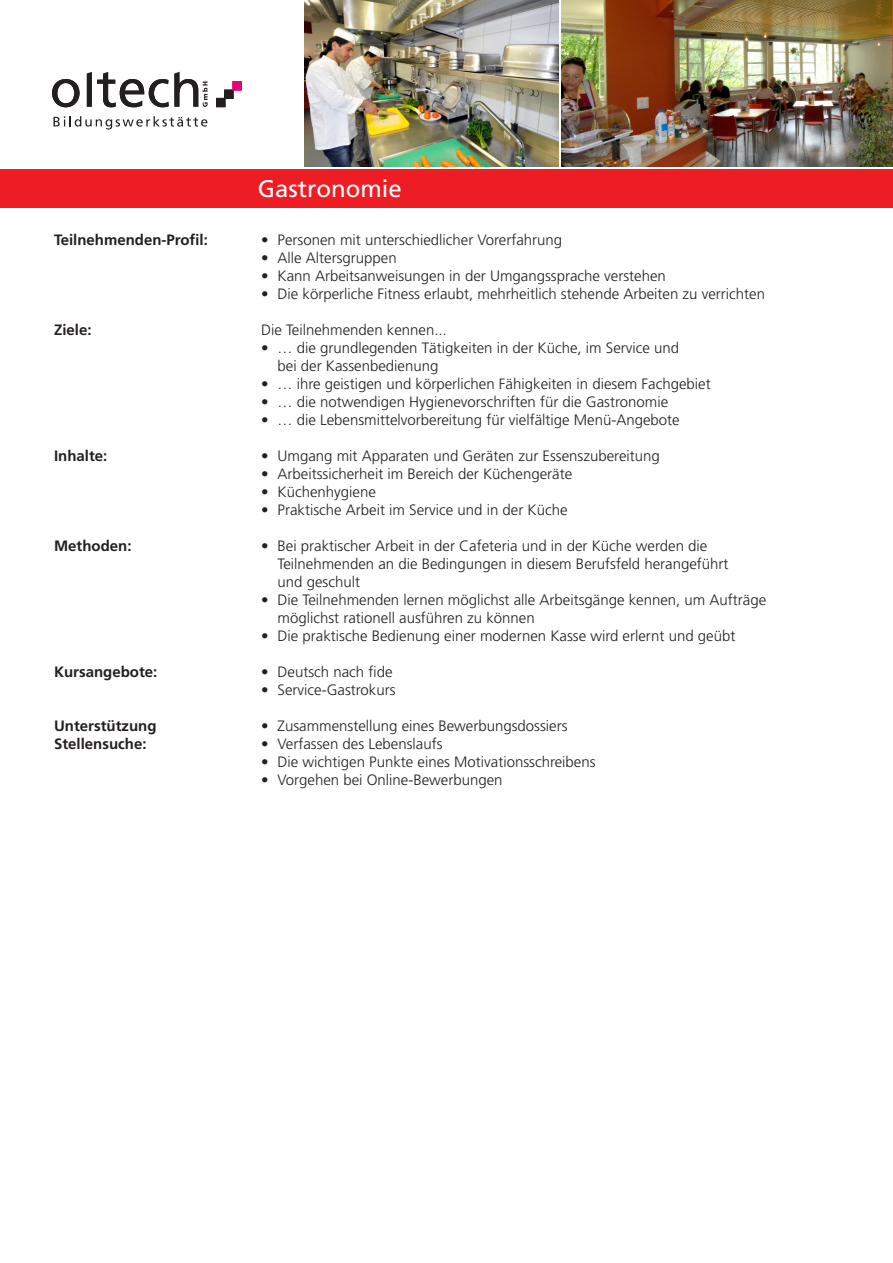
<style>
.page{position:relative;width:893px;height:1263px;background:#fff}
.page>*{position:absolute;margin:0;border:0;box-sizing:border-box;transform-origin:0 0}
.t1{font:24px "Frutiger";color:#fff}
.t2{font:300 15px/18px "Frutiger";color:#231f20}
.t3{font:700 15px "Frutiger";color:#231f20}
</style>
<div class="page">
<div style="left:0;top:169px;width:893px;height:38px;background:#ee1d23"></div>
<div style="left:217px;top:98px;width:8px;height:9px;background:#231f20"></div>
<div style="left:225px;top:90px;width:8px;height:8px;background:#231f20"></div>
<div style="left:233px;top:82px;width:8px;height:8px;background:#e40278"></div>
<svg style="left:54px;top:116px;width:153px;height:13px"></svg>
<svg style="left:52px;top:71px;width:156px;height:36px"></svg>
<img style="left:561px;top:0;width:332px;height:167px">
<img style="left:305px;top:0;width:254px;height:167px">
<h1 class="t1" style="left:258px;top:174px;width:146px">Gastronomie</h1>
<p class="t3" style="left:54px;top:231px;width:155px">Teilnehmenden-Profil:</p>
<p class="t2" style="left:261px;top:231px;width:303px">• Personen mit unterschiedlicher Vorerfahrung</p>
<p class="t2" style="left:261px;top:249px;width:137px">• Alle Altersgruppen</p>
<p class="t2" style="left:261px;top:267px;width:406px">• Kann Arbeitsanweisungen in der Umgangssprache verstehen</p>
<p class="t2" style="left:261px;top:285px;width:506px">• Die körperliche Fitness erlaubt, mehrheitlich stehende Arbeiten zu verrichten</p>
<p class="t3" style="left:54px;top:321px;width:39px">Ziele:</p>
<p class="t2" style="left:261px;top:321px;width:187px">Die Teilnehmenden kennen...</p>
<p class="t2" style="left:278px;top:339px;width:403px;text-indent:-17px">• … die grundlegenden Tätigkeiten in der Küche, im Service und bei der Kassenbedienung</p>
<p class="t2" style="left:261px;top:375px;width:451px">• … ihre geistigen und körperlichen Fähigkeiten in diesem Fachgebiet</p>
<p class="t2" style="left:261px;top:393px;width:409px">• … die notwendigen Hygienevorschriften für die Gastronomie</p>
<p class="t2" style="left:261px;top:411px;width:420px">• … die Lebensmittelvorbereitung für vielfältige Menü-Angebote</p>
<p class="t3" style="left:54px;top:447px;width:55px">Inhalte:</p>
<p class="t2" style="left:261px;top:447px;width:400px">• Umgang mit Apparaten und Geräten zur Essenszubereitung</p>
<p class="t2" style="left:261px;top:465px;width:313px">• Arbeitssicherheit im Bereich der Küchengeräte</p>
<p class="t2" style="left:261px;top:483px;width:116px">• Küchenhygiene</p>
<p class="t2" style="left:261px;top:501px;width:308px">• Praktische Arbeit im Service und in der Küche</p>
<p class="t3" style="left:54px;top:537px;width:79px">Methoden:</p>
<p class="t2" style="left:278px;top:537px;width:452px;text-indent:-17px">• Bei praktischer Arbeit in der Cafeteria und in der Küche werden die<br>Teilnehmenden an die Bedingungen in diesem Berufsfeld herangeführt und geschult</p>
<p class="t2" style="left:278px;top:591px;width:490px;text-indent:-17px">• Die Teilnehmenden lernen möglichst alle Arbeitsgänge kennen, um Aufträge möglichst rationell ausführen zu können</p>
<p class="t2" style="left:261px;top:627px;width:476px">• Die praktische Bedienung einer modernen Kasse wird erlernt und geübt</p>
<p class="t3" style="left:54px;top:663px;width:105px">Kursangebote:</p>
<p class="t2" style="left:261px;top:663px;width:133px">• Deutsch nach fide</p>
<p class="t2" style="left:261px;top:681px;width:136px">• Service-Gastrokurs</p>
<p class="t3" style="left:54px;top:717px;width:104px">Unterstützung</p>
<p class="t2" style="left:261px;top:717px;width:308px">• Zusammenstellung eines Bewerbungsdossiers</p>
<p class="t3" style="left:54px;top:735px;width:94px">Stellensuche:</p>
<p class="t2" style="left:261px;top:735px;width:183px">• Verfassen des Lebenslaufs</p>
<p class="t2" style="left:261px;top:753px;width:336px">• Die wichtigen Punkte eines Motivationsschreibens</p>
<p class="t2" style="left:261px;top:771px;width:243px">• Vorgehen bei Online-Bewerbungen</p>
</div>
